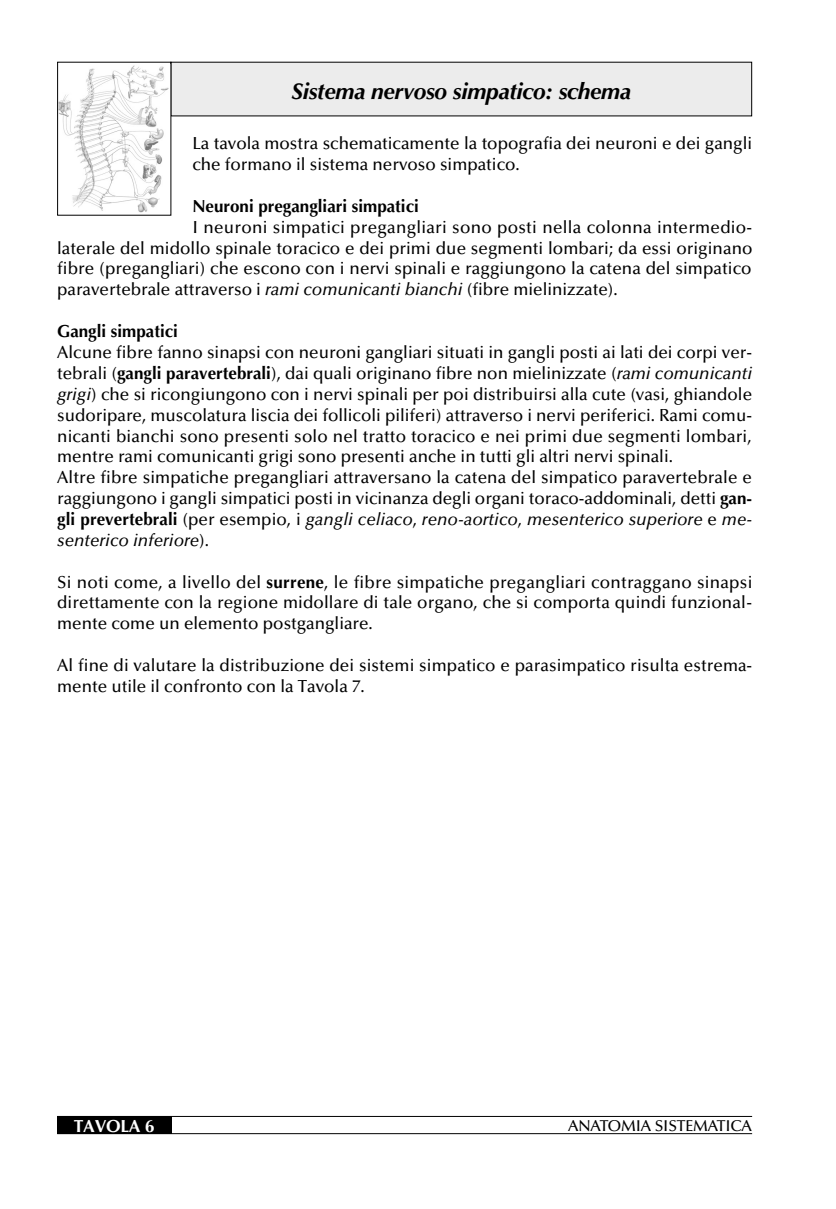
<style>
.page{position:relative;width:836px;height:1209px;background:#fff}
.page>*{position:absolute;margin:0;border:0;box-sizing:border-box;transform-origin:0 0}
.t1{font:italic 700 22.75px "Optima LT Std";letter-spacing:-.015em;color:#000}
.t2{font:500 17.5px/20.8px "Optima LT Std";color:#000}
.t3{font:700 17.5px "Optima LT Std";color:#000}
.t4{font:700 17.5px "Optima LT Std";letter-spacing:-.015em;color:#fff}
.t5{font:500 15.75px "Optima LT Std";letter-spacing:-.015em;color:#000}
.s1{font-style:italic}
.s2{font-weight:700}
</style>
<div class="page">
<div style="left:57px;top:1116px;width:114px;height:17px;background:#000"></div>
<hr style="left:57px;top:1115px;width:695px;height:1px;background:#000">
<hr style="left:57px;top:1132px;width:695px;height:1px;background:#000">
<div style="left:171px;top:62px;width:580px;height:54px;background:#ececec"></div>
<img style="left:59px;top:65px;width:110px;height:148px">
<h1 class="t1" style="left:291px;top:78px;width:341px">Sistema nervoso simpatico: schema</h1>
<p class="t2" style="left:192px;top:133px;width:561px">La tavola mostra schematicamente la topografia dei neuroni e dei gangli che formano il sistema nervoso simpatico.</p>
<p class="t3" style="left:192px;top:196px;width:228px">Neuroni pregangliari simpatici</p>
<p class="t2" style="left:57px;top:217px;width:696px;text-align:justify;text-indent:135px">I neuroni simpatici pregangliari sono posti nella colonna intermedio&shy;laterale del midollo spinale toracico e dei primi due segmenti lombari; da essi originano fibre (pregangliari) che escono con i nervi spinali e raggiungono la catena del simpatico paravertebrale attraverso i <span class="s1">rami comunicanti bianchi</span> (fibre mielinizzate).</p>
<p class="t3" style="left:57px;top:321px;width:122px">Gangli simpatici</p>
<p class="t2" style="left:57px;top:342px;width:696px">Alcune fibre fanno sinapsi con neuroni gangliari situati in gangli posti ai lati dei corpi ver&shy;tebrali (<span class="s2">gangli paravertebrali</span>), dai quali originano fibre non mielinizzate (<span class="s1">rami comunicanti grigi</span>) che si ricongiungono con i nervi spinali per poi distribuirsi alla cute (vasi, ghiandole sudoripare, muscolatura liscia dei follicoli piliferi) attraverso i nervi periferici. Rami comu&shy;nicanti bianchi sono presenti solo nel tratto toracico e nei primi due segmenti lombari, mentre rami comunicanti grigi sono presenti anche in tutti gli altri nervi spinali.<br>Altre fibre simpatiche pregangliari attraversano la catena del simpatico paravertebrale e raggiungono i gangli simpatici posti in vicinanza degli organi toraco-addominali, detti <span class="s2">gan&shy;gli prevertebrali</span> (per esempio, i <span class="s1">gangli celiaco</span>, <span class="s1">reno-aortico</span>, <span class="s1">mesenterico superiore</span> e <span class="s1">me&shy;senterico inferiore</span>).</p>
<p class="t2" style="left:57px;top:571px;width:696px;text-align:justify">Si noti come, a livello del <span class="s2">surrene</span>, le fibre simpatiche pregangliari contraggano sinapsi direttamente con la regione midollare di tale organo, che si comporta quindi funzional&shy;mente come un elemento postgangliare.</p>
<p class="t2" style="left:57px;top:655px;width:696px">Al fine di valutare la distribuzione dei sistemi simpatico e parasimpatico risulta estrema&shy;mente utile il confronto con la Tavola 7.</p>
<p class="t4" style="left:74px;top:1115px;width:82px">TAVOLA 6</p>
<p class="t5" style="left:568px;top:1116px;width:185px">ANATOMIA SISTEMATICA</p>
</div>
